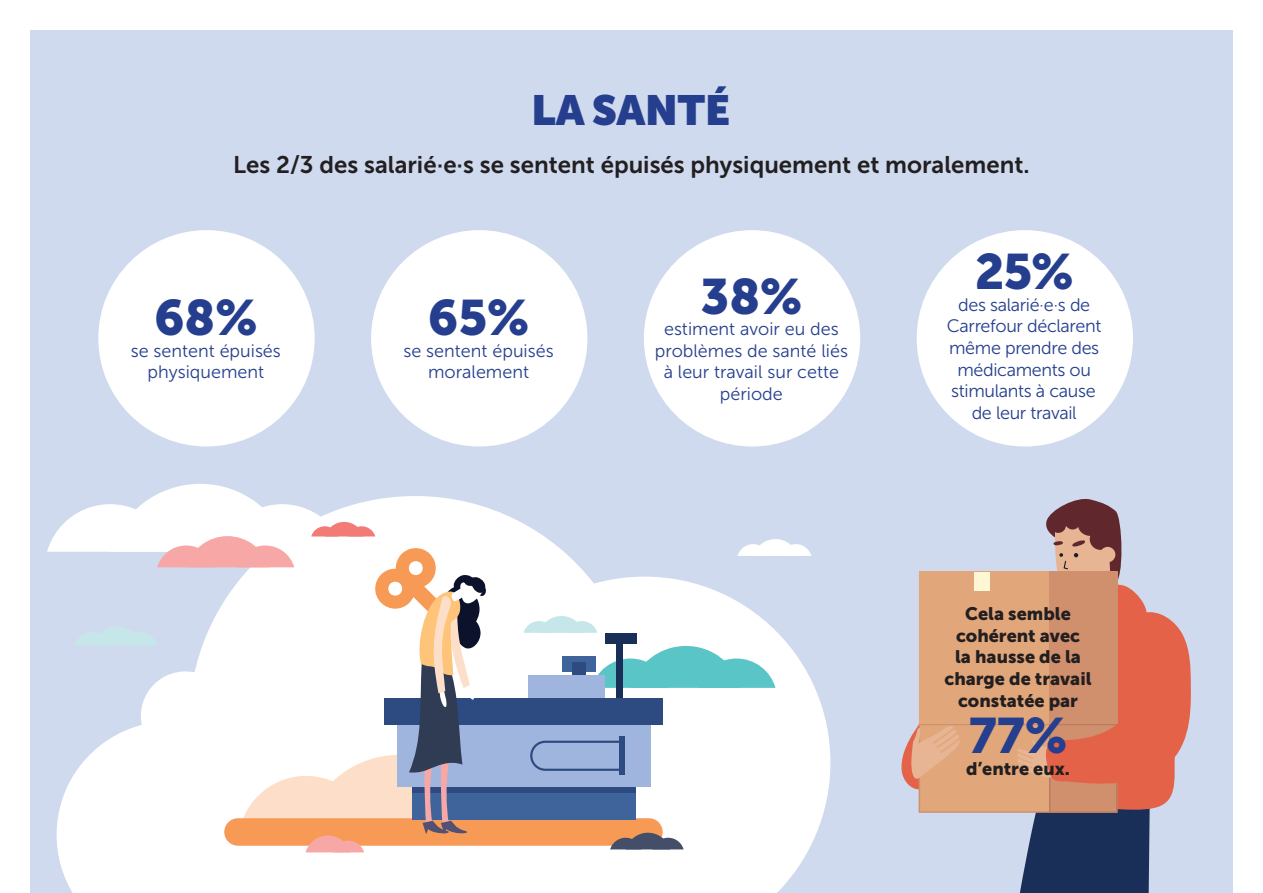
<style>
.page{position:relative;width:1263px;height:893px;background:#fff}
.page>*{position:absolute;margin:0;border:0;box-sizing:border-box;transform-origin:0 0}
.t1{font:49.5px "Museo Sans 900";color:#253f8e}
.t2{font:900 42px "Museo Sans Display";color:#253f8e}
.t3{font:24px "Museo Sans 700";color:#231f20}
.t4{font:18px/21.6px "Museo Sans 300";color:#253f8e;text-align:center}
.t5{font:18px/21.6px "Museo Sans 300";letter-spacing:-.02em;color:#253f8e;text-align:center}
.t6{font:18px/21.6px "Museo Sans 900";color:#231f20;text-align:center}
</style>
<div class="page">
<div style="left:30px;top:30px;width:1203px;height:863px;background:#cfdaee"></div>
<svg style="left:58px;top:555px;width:772px;height:338px;background:#f8f9fc"></svg>
<svg style="left:47px;top:484px;width:764px;height:368px"></svg>
<div style="left:917px;top:230px;width:216px;height:216px;background:#fff;border-radius:50%"></div>
<div style="left:644px;top:230px;width:216px;height:216px;background:#fff;border-radius:50%"></div>
<div style="left:371px;top:230px;width:216px;height:216px;background:#fff;border-radius:50%"></div>
<div style="left:98px;top:230px;width:217px;height:216px;background:#fff;border-radius:50%"></div>
<svg style="left:901px;top:499px;width:290px;height:394px"></svg>
<div style="left:919px;top:572px;width:198px;height:152px;background:#e1a77b"></div>
<div style="left:1049px;top:572px;width:68px;height:152px;background:#d1906d"></div>
<div style="left:974px;top:572px;width:16px;height:19px;background:#fdf7d4"></div>
<h2 class="t2" style="left:532px;top:86px;width:199px">LA SANTÉ</h2>
<h3 class="t3" style="left:233px;top:152px;width:798px">Les 2/3 des salarié·e·s se sentent épuisés physiquement et moralement.</h3>
<h1 class="t1" style="left:154px;top:290px;width:105px">68%</h1>
<p class="t4" style="left:131px;top:340px;width:152px">se sentent épuisés physiquement</p>
<h1 class="t1" style="left:428px;top:290px;width:103px">65%</h1>
<p class="t4" style="left:403px;top:340px;width:152px">se sentent épuisés moralement</p>
<h1 class="t1" style="left:700px;top:268px;width:104px">38%</h1>
<p class="t4" style="left:655px;top:318px;width:195px">estiment avoir eu des problèmes de santé liés à leur travail sur cette période</p>
<h1 class="t1" style="left:975px;top:244px;width:100px">25%</h1>
<p class="t5" style="left:947px;top:294px;width:156px">des salarié·e·s de<br>Carrefour déclarent même prendre des médicaments ou stimulants à cause de leur travail</p>
<p class="t6" style="left:944px;top:603px;width:149px">Cela semble cohérent avec<br>la hausse de la charge de travail constatée par</p>
<h1 class="t1" style="left:969px;top:708px;width:100px">77%</h1>
<p class="t6" style="left:966px;top:757px;width:105px">d’entre eux.</p>
</div>
